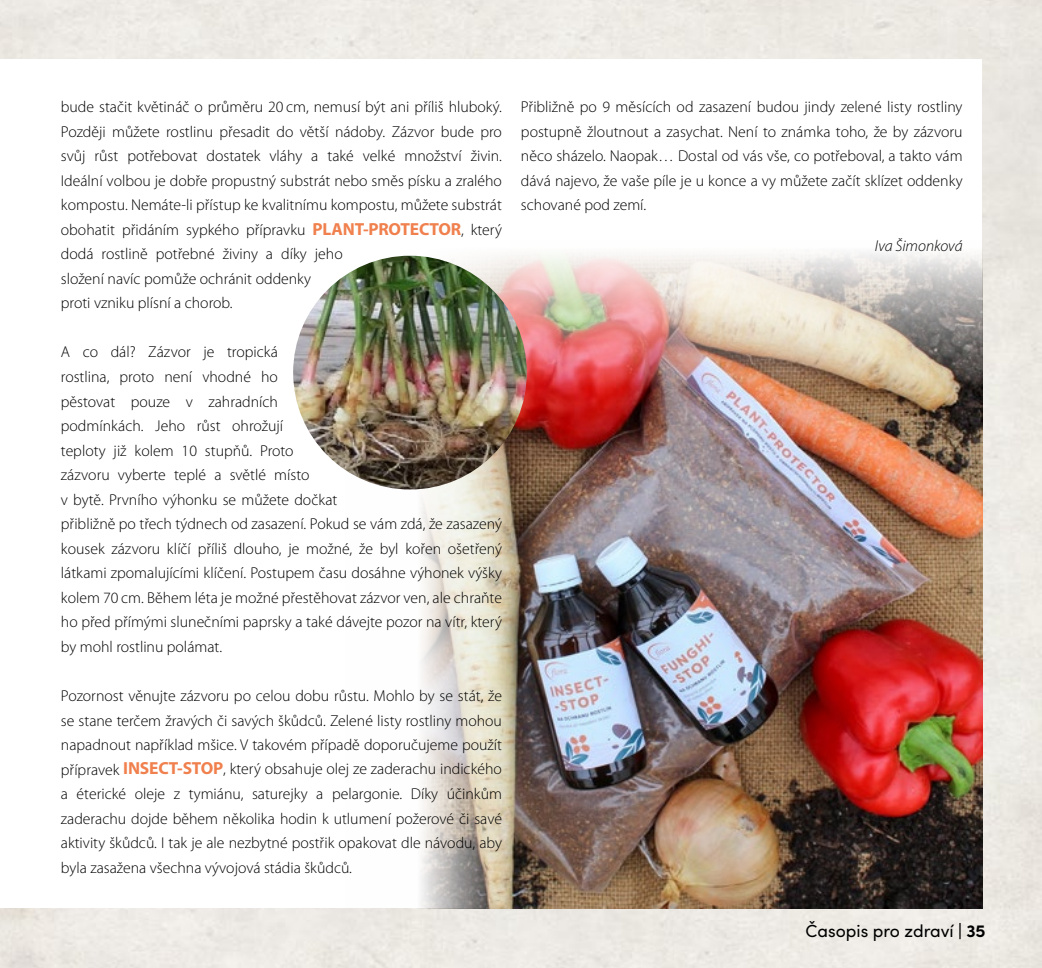
<style>
.page{position:relative;width:1042px;height:968px;background:#fff}
.page>*{position:absolute;margin:0;border:0;box-sizing:border-box;transform-origin:0 0}
.t1{font:17.5px "Sofia Pro";color:#000}
.t2{font:300 15.75px/24.5px "Myriad Pro";color:#000;text-align:justify}
.t3{font:italic 300 15.75px "Myriad Pro";color:#000}
.s1{font-weight:700;font-size:17.5px;color:#f0804d}
.s2{font-weight:700}
</style>
<div class="page">
<div style="left:0;top:0;width:1042px;height:967px;background:#eceae4"></div>
<div style="left:0;top:60px;width:982px;height:848px;background:#fff"></div>
<img style="left:346px;top:252px;width:636px;height:656px">
<img style="left:293px;top:256px;width:234px;height:233px;border-radius:117px">
<p class="t2" style="left:61px;top:95px;width:443px;text-align:left">bude stačit květináč o průměru 20 cm, nemusí být ani příliš hluboký.<br>Později můžete rostlinu přesadit do větší nádoby. Zázvor bude pro svůj růst potřebovat dostatek vláhy a také velké množství živin.<br>Ideální volbou je dobře propustný substrát nebo směs písku a zralého kompostu. Nemáte--‑li přístup ke kvalitnímu kompostu, můžete substrát obohatit přidáním sypkého přípravku <span class="s1">PLANT‑PROTECTOR</span>, který dodá rostlině potřebné živiny a díky jeho<br>složení navíc pomůže ochránit oddenky<br>proti vzniku plísní a chorob.</p>
<p class="t2" style="left:61px;top:340px;width:443px;text-align:left">A co dál? Zázvor je tropická<br>rostlina, proto není vhodné ho<br>pěstovat pouze v zahradních<br>podmínkách. Jeho růst ohrožují<br>teploty již kolem 10 stupňů. Proto<br>zázvoru vyberte teplé a světlé místo<br>v bytě. Prvního výhonku se můžete dočkat<br>přibližně po třech týdnech od zasazení. Pokud se vám zdá, že zasazený kousek zázvoru klíčí příliš dlouho, je možné, že byl kořen ošetřený látkami zpomalujícími klíčení. Postupem času dosáhne výhonek výšky kolem 70 cm. Během léta je možné přestěhovat zázvor ven, ale chraňte ho před přímými slunečními paprsky a také dávejte pozor na vítr, který by mohl rostlinu polámat.</p>
<p class="t2" style="left:61px;top:683px;width:443px">Pozornost věnujte zázvoru po celou dobu růstu. Mohlo by se stát, že se stane terčem žravých či savých škůdců. Zelené listy rostliny mohou napadnout například mšice. V takovém případě doporučujeme použít přípravek <span class="s1">INSECT‑STOP</span>, který obsahuje olej ze zaderachu indického a éterické oleje z tymiánu, saturejky a pelargonie. Díky účinkům zaderachu dojde během několika hodin k utlumení požerové či savé aktivity škůdců. I tak je ale nezbytné postřik opakovat dle návodu, aby byla zasažena všechna vývojová stádia škůdců.</p>
<p class="t2" style="left:521px;top:95px;width:443px">Přibližně po 9 měsících od zasazení budou jindy zelené listy rostliny postupně žloutnout a zasychat. Není to známka toho, že by zázvoru něco sházelo. Naopak… Dostal od vás vše, co potřeboval, a takto vám dává najevo, že vaše píle je u konce a vy můžete začít sklízet oddenky schované pod zemí.</p>
<p class="t3" style="left:875px;top:237px;width:89px">Iva Šimonková</p>
<p class="t1" style="left:805px;top:918px;width:181px">Časopis pro zdraví <span class="s2">| 35</span></p>
</div>
